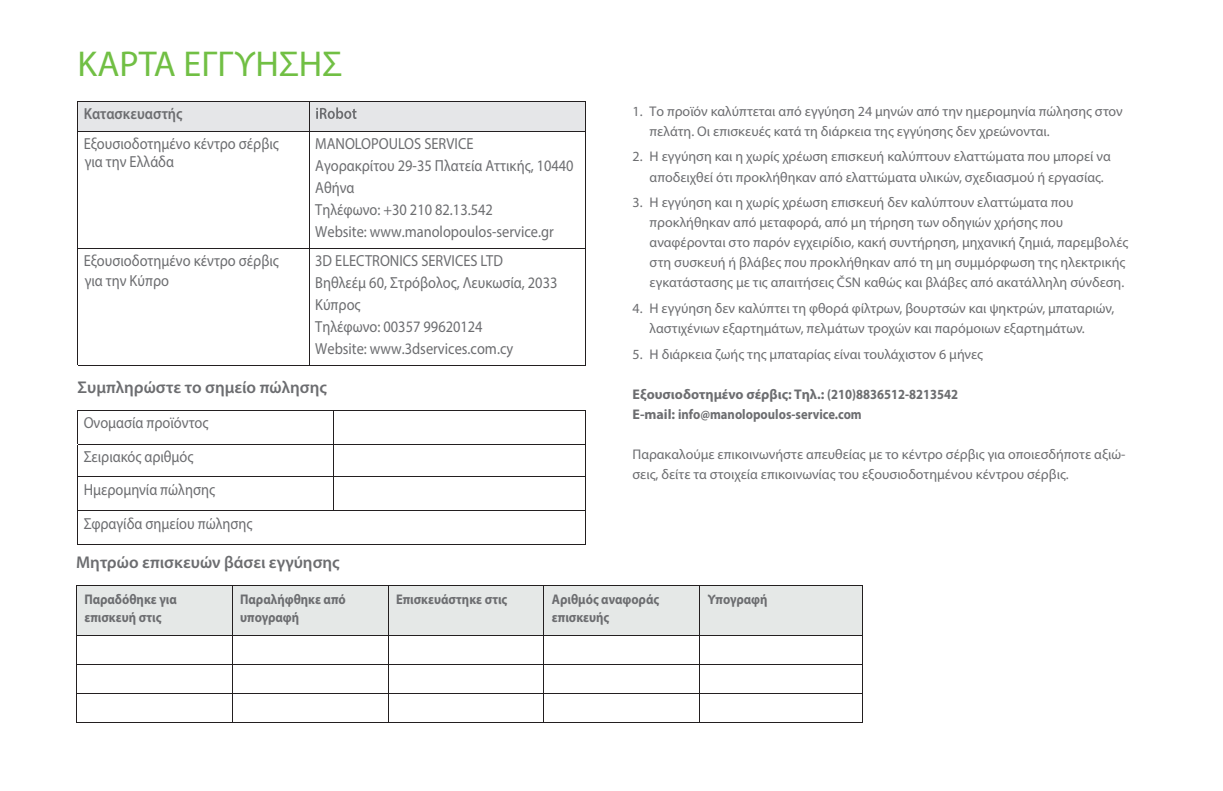
<style>
.page{position:relative;width:1223px;height:791px;background:#fff}
.page>*{position:absolute;margin:0;border:0;box-sizing:border-box;transform-origin:0 0}
.t1{font:36px "Myriad Pro";color:#71bf44}
.t2{font:600 17px "Myriad Pro";color:#6c6d70}
.t3{font:16px/22px "Myriad Pro";color:#6c6d70;scale:.9 1}
.t4{font:600 16px "Myriad Pro";color:#6c6d70;scale:.9 1}
.t5{font:14px/20px "Myriad Pro";color:#6c6d70}
.t6{font:700 14px/18px "Myriad Pro";color:#6c6d70;scale:.9 1}
.t7{font:700 14px/20px "Myriad Pro";color:#6c6d70}
</style>
<div class="page">
<hr style="left:585px;top:101px;width:1px;height:30px;background:#231f20">
<hr style="left:78px;top:131px;width:231px;height:1px;background:#231f20">
<hr style="left:78px;top:131px;width:1px;height:117px;background:#231f20">
<hr style="left:309px;top:131px;width:276px;height:1px;background:#231f20">
<hr style="left:309px;top:131px;width:1px;height:117px;background:#231f20">
<hr style="left:585px;top:131px;width:1px;height:117px;background:#231f20">
<hr style="left:78px;top:248px;width:231px;height:1px;background:#231f20">
<hr style="left:78px;top:248px;width:1px;height:116px;background:#231f20">
<hr style="left:309px;top:248px;width:276px;height:1px;background:#231f20">
<hr style="left:309px;top:248px;width:1px;height:116px;background:#231f20">
<hr style="left:585px;top:248px;width:1px;height:116px;background:#231f20">
<hr style="left:78px;top:364px;width:231px;height:1px;background:#231f20">
<hr style="left:309px;top:364px;width:276px;height:1px;background:#231f20">
<div style="left:78px;top:101px;width:507px;height:30px;background:#e5e6e8"></div>
<hr style="left:78px;top:410px;width:255px;height:1px;background:#231f20">
<hr style="left:78px;top:410px;width:1px;height:34px;background:#231f20">
<hr style="left:333px;top:410px;width:252px;height:1px;background:#231f20">
<hr style="left:333px;top:410px;width:1px;height:34px;background:#231f20">
<hr style="left:585px;top:410px;width:1px;height:34px;background:#231f20">
<hr style="left:78px;top:444px;width:255px;height:1px;background:#231f20">
<hr style="left:78px;top:444px;width:1px;height:32px;background:#231f20">
<hr style="left:333px;top:444px;width:252px;height:1px;background:#231f20">
<hr style="left:333px;top:444px;width:1px;height:32px;background:#231f20">
<hr style="left:585px;top:444px;width:1px;height:32px;background:#231f20">
<hr style="left:78px;top:476px;width:255px;height:1px;background:#231f20">
<hr style="left:78px;top:476px;width:1px;height:34px;background:#231f20">
<hr style="left:333px;top:476px;width:252px;height:1px;background:#231f20">
<hr style="left:333px;top:476px;width:1px;height:34px;background:#231f20">
<hr style="left:585px;top:476px;width:1px;height:34px;background:#231f20">
<hr style="left:78px;top:510px;width:255px;height:1px;background:#231f20">
<hr style="left:78px;top:510px;width:1px;height:34px;background:#231f20">
<hr style="left:333px;top:510px;width:252px;height:1px;background:#231f20">
<hr style="left:585px;top:510px;width:1px;height:34px;background:#231f20">
<hr style="left:78px;top:544px;width:255px;height:1px;background:#231f20">
<hr style="left:333px;top:544px;width:252px;height:1px;background:#231f20">
<hr style="left:76px;top:584px;width:156px;height:1px;background:#231f20">
<hr style="left:232px;top:584px;width:156px;height:1px;background:#231f20">
<hr style="left:388px;top:584px;width:155px;height:1px;background:#231f20">
<hr style="left:543px;top:584px;width:156px;height:1px;background:#231f20">
<hr style="left:699px;top:584px;width:163px;height:1px;background:#231f20">
<svg style="left:76px;top:585px;width:786px;height:137px"></svg>
<hr style="left:76px;top:722px;width:156px;height:1px;background:#231f20">
<hr style="left:232px;top:722px;width:156px;height:1px;background:#231f20">
<hr style="left:388px;top:722px;width:155px;height:1px;background:#231f20">
<hr style="left:543px;top:722px;width:156px;height:1px;background:#231f20">
<hr style="left:699px;top:722px;width:163px;height:1px;background:#231f20">
<h1 class="t1" style="left:78px;top:42px;width:266px">ΚΑΡΤΑ ΕΓΓΥΗΣΗΣ</h1>
<p class="t4" style="left:84px;top:103px;width:111px">Κατασκευαστής</p>
<p class="t3" style="left:84px;top:132px;width:218px">Εξουσιοδοτημένο κέντρο σέρβις</p>
<p class="t3" style="left:315px;top:132px;width:288px">MANOLOPOULOS SERVICE<br>Αγορακρίτου 29-35 Πλατεία Αττικής, 10440<br>Αθήνα<br>Τηλέφωνο: +30 210 82.13.542<br>Website: www.manolopoulos-service.gr</p>
<p class="t3" style="left:84px;top:250px;width:218px;line-height:20.4px">Εξουσιοδοτημένο κέντρο σέρβις για την Κύπρο</p>
<p class="t3" style="left:85px;top:150px;width:101px">για την Ελλάδα</p>
<p class="t3" style="left:315px;top:249px;width:270px">3D ELECTRONICS SERVICES LTD<br>Βηθλεέμ 60, Στρόβολος, Λευκωσία, 2033<br>Κύπρος<br>Τηλέφωνο: 00357 99620124<br>Website: www.3dservices.com.cy</p>
<p class="t2" style="left:78px;top:376px;width:251px">Συμπληρώστε το σημείο πώλησης</p>
<p class="t3" style="left:84px;top:405px;width:140px;line-height:34px">Ονομασία προϊόντος<br>Σειριακός αριθμός</p>
<p class="t3" style="left:84px;top:471px;width:189px;line-height:34px">Ημερομηνία πώλησης<br>Σφραγίδα σημείου πώλησης</p>
<p class="t2" style="left:76px;top:551px;width:265px">Μητρώο επισκευών βάσει εγγύησης</p>
<p class="t5" style="left:649px;top:101px;width:474px;text-indent:-17px">1. Το προϊόν καλύπτεται από εγγύηση 24 μηνών από την ημερομηνία πώλησης στον πελάτη. Οι επισκευές κατά τη διάρκεια της εγγύησης δεν χρεώνονται.</p>
<p class="t5" style="left:649px;top:146px;width:462px;text-indent:-17px">2. Η εγγύηση και η χωρίς χρέωση επισκευή καλύπτουν ελαττώματα που μπορεί να αποδειχθεί ότι προκλήθηκαν από ελαττώματα υλικών, σχεδιασμού ή εργασίας.</p>
<p class="t5" style="left:649px;top:192px;width:480px;text-indent:-17px">3. Η εγγύηση και η χωρίς χρέωση επισκευή δεν καλύπτουν ελαττώματα που προκλήθηκαν από μεταφορά, από μη τήρηση των οδηγιών χρήσης που αναφέρονται στο παρόν εγχειρίδιο, κακή συντήρηση, μηχανική ζημιά, παρεμβολές στη συσκευή ή βλάβες που προκλήθηκαν από τη μη συμμόρφωση της ηλεκτρικής εγκατάστασης με τις απαιτήσεις ČSN καθώς και βλάβες από ακατάλληλη σύνδεση.</p>
<p class="t5" style="left:649px;top:298px;width:466px;text-indent:-17px">4. Η εγγύηση δεν καλύπτει τη φθορά φίλτρων, βουρτσών και ψηκτρών, μπαταριών, λαστιχένιων εξαρτημάτων, πελμάτων τροχών και παρόμοιων εξαρτημάτων.</p>
<p class="t5" style="left:632px;top:343px;width:352px">5. Η διάρκεια ζωής της μπαταρίας είναι τουλάχιστον 6 μήνες</p>
<p class="t7" style="left:632px;top:383px;width:327px">Εξουσιοδοτημένο σέρβις: Τηλ.: (210)8836512-8213542<br>E-mail: info@manolopoulos-service.com</p>
<p class="t5" style="left:632px;top:443px;width:494px">Παρακαλούμε επικοινωνήστε απευθείας με το κέντρο σέρβις για οποιεσδήποτε αξιώ&shy;σεις, δείτε τα στοιχεία επικοινωνίας του εξουσιοδοτημένου κέντρου σέρβις.</p>
<p class="t6" style="left:84px;top:589px;width:104px">Παραδόθηκε για επισκευή στις</p>
<p class="t6" style="left:240px;top:589px;width:119px">Παραλήφθηκε από υπογραφή</p>
<p class="t6" style="left:396px;top:589px;width:125px">Επισκευάστηκε στις</p>
<p class="t6" style="left:551px;top:589px;width:121px">Αριθμός αναφοράς επισκευής</p>
<p class="t6" style="left:707px;top:589px;width:68px">Υπογραφή</p>
</div>
